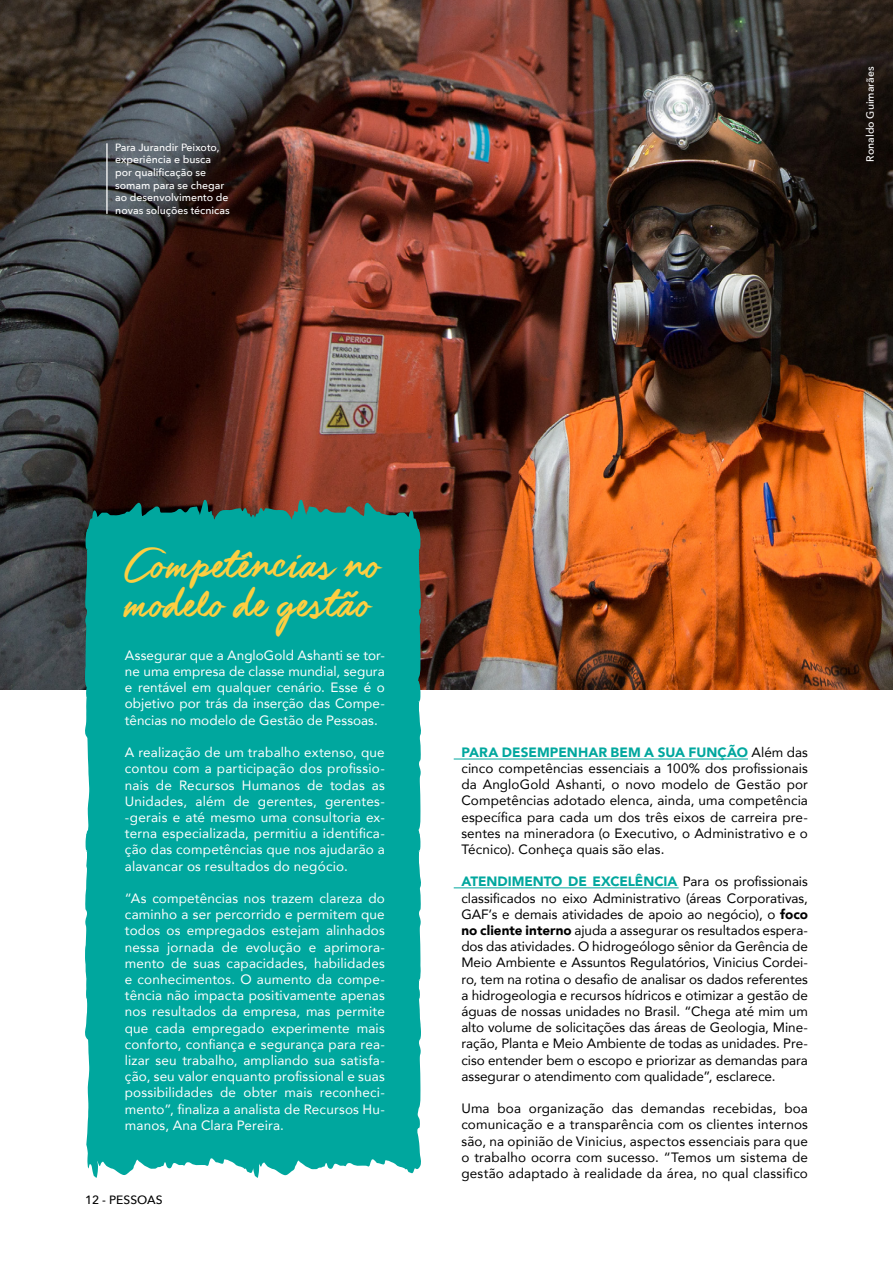
<style>
.page{position:relative;width:893px;height:1263px;background:#fff}
.page>*{position:absolute;margin:0;border:0;box-sizing:border-box;transform-origin:0 0}
.t1{font:49.5px/39px "Guld Script PERSONALUSEONLY";color:#fdce41}
.t2{font:13.5px/16.2px "Avenir";letter-spacing:.005em;color:#000;text-align:justify}
.t3{font:13.5px/16.2px "Avenir";letter-spacing:.01em;color:#fff;text-align:justify}
.t4{font:500 12px "Avenir Next";color:#000}
.t5{font:500 10.5px/12.6px "Avenir Next";color:#fff}
.s1{font-weight:900;color:#00a79e}
.s2{font-weight:900}
</style>
<div class="page">
<img style="left:0;top:0;width:893px;height:689px">
<hr style="left:106px;top:143px;width:2px;height:71px;background:#fff">
<hr style="left:454px;top:759px;width:294px;height:1px;background:#00a79e">
<hr style="left:454px;top:887px;width:225px;height:1px;background:#00a79e">
<div style="left:85px;top:500px;width:336px;height:676px;background:#00a79e"></div>
<div style="left:85px;top:917px;width:175px;height:261px;background:#00a79e"></div>
<p class="t5" style="left:115px;top:141px;width:116px">Para Jurandir Peixoto, experiência e busca por qualificação se somam para se chegar ao desenvolvimento de novas soluções técnicas</p>
<p class="t5" style="left:863px;top:162px;width:96px;rotate:-90deg">Ronaldo Guimarães</p>
<h1 class="t1" style="left:125px;top:548px;width:258px">Competências no modelo de gestão</h1>
<p class="t3" style="left:125px;top:647px;width:261px">Assegurar que a AngloGold Ashanti se tor&shy;ne uma empresa de classe mundial, segura e rentável em qualquer cenário. Esse é o objetivo por trás da inserção das Compe&shy;tências no modelo de Gestão de Pessoas.</p>
<p class="t3" style="left:125px;top:744px;width:261px">A realização de um trabalho extenso, que contou com a participação dos profissio&shy;nais de Recursos Humanos de todas as Unidades, além de gerentes, gerentes--gerais e até mesmo uma consultoria ex&shy;terna especializada, permitiu a identifica&shy;ção das competências que nos ajudarão a alavancar os resultados do negócio.</p>
<p class="t3" style="left:125px;top:890px;width:261px">“As competências nos trazem clareza do caminho a ser percorrido e permitem que todos os empregados estejam alinhados nessa jornada de evolução e aprimora&shy;mento de suas capacidades, habilidades e conhecimentos. O aumento da compe&shy;tência não impacta positivamente apenas nos resultados da empresa, mas permite que cada empregado experimente mais conforto, confiança e segurança para rea&shy;lizar seu trabalho, ampliando sua satisfa&shy;ção, seu valor enquanto profissional e suas possibilidades de obter mais reconheci&shy;mento”, finaliza a analista de Recursos Hu&shy;manos, Ana Clara Pereira.</p>
<p class="t4" style="left:85px;top:1189px;width:79px">12 - PESSOAS</p>
<p class="t2" style="left:461px;top:743px;width:348px"><span class="s1">PARA DESEMPENHAR BEM A SUA FUNÇÃO</span> Além das cinco competências essenciais a 100% dos profissionais da AngloGold Ashanti, o novo modelo de Gestão por Competências adotado elenca, ainda, uma competência específica para cada um dos três eixos de carreira pre&shy;sentes na mineradora (o Executivo, o Administrativo e o Técnico). Conheça quais são elas.</p>
<p class="t2" style="left:461px;top:873px;width:348px"><span class="s1">ATENDIMENTO DE EXCELÊNCIA</span> Para os profissionais classificados no eixo Administrativo (áreas Corporativas, GAF’s e demais atividades de apoio ao negócio), o <span class="s2">foco no cliente interno</span> ajuda a assegurar os resultados espera&shy;dos das atividades. O hidrogeólogo sênior da Gerência de Meio Ambiente e Assuntos Regulatórios, Vinicius Cordei&shy;ro, tem na rotina o desafio de analisar os dados referentes a hidrogeologia e recursos hídricos e otimizar a gestão de águas de nossas unidades no Brasil. “Chega até mim um alto volume de solicitações das áreas de Geologia, Mine&shy;ração, Planta e Meio Ambiente de todas as unidades. Pre&shy;ciso entender bem o escopo e priorizar as demandas para assegurar o atendimento com qualidade”, esclarece.</p>
<p class="t2" style="left:461px;top:1100px;width:348px">Uma boa organização das demandas recebidas, boa comunicação e a transparência com os clientes internos são, na opinião de Vinicius, aspectos essenciais para que o trabalho ocorra com sucesso. “Temos um sistema de gestão adaptado à realidade da área, no qual classifico</p>
</div>
